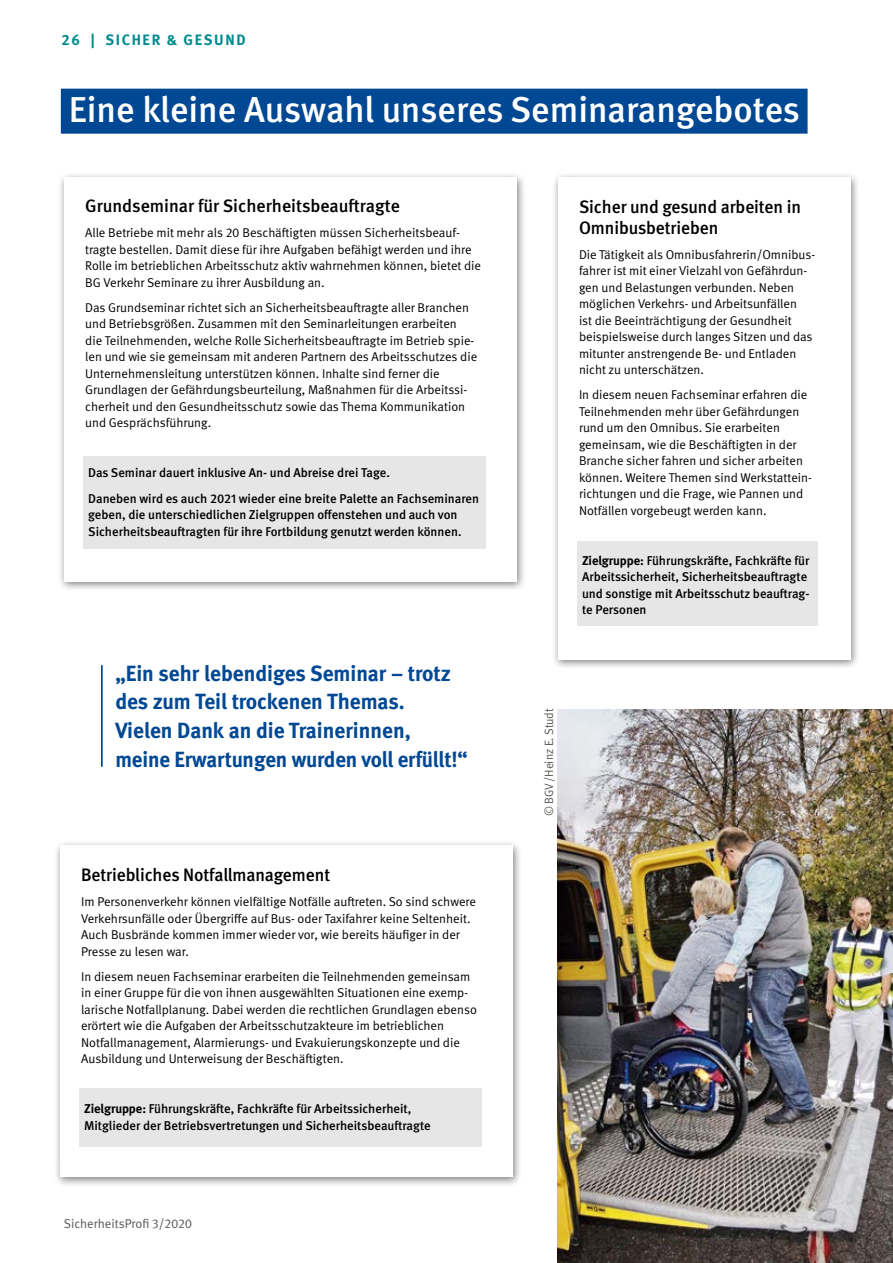
<style>
.page{position:relative;width:893px;height:1263px;background:#fff}
.page>*{position:absolute;margin:0;border:0;box-sizing:border-box;transform-origin:0 0}
.t1{font:500 36px "DGUV Meta";color:#fff}
.t2{font:700 21.9px/28.7px "DGUV Meta";color:#004893}
.t3{font:500 18px/21px "DGUV Meta";letter-spacing:-.005em;color:#000}
.t4{font:700 15px "DGUV Meta";letter-spacing:.11em;color:#008c8f}
.t5{font:12.75px/16.5px "DGUV Meta";color:#000}
.t6{font:500 12.75px/16.5px "DGUV Meta";color:#000}
.t7{font:12.75px "DGUV Meta";color:#585757}
.t8{font:12px "DGUV Meta";color:#585757}
.s1{font-weight:700}
</style>
<div class="page">
<img style="left:557px;top:709px;width:336px;height:554px">
<div style="left:61px;top:89px;width:747px;height:45px;background:#004893"></div>
<div style="left:53px;top:840px;width:470px;height:347px;background:#000;opacity:.5"></div>
<div style="left:60px;top:846px;width:453px;height:331px;background:#fff"></div>
<div style="left:79px;top:1088px;width:402px;height:59px;background:#e6e6e6"></div>
<div style="left:58px;top:171px;width:469px;height:421px;background:#000;opacity:.5"></div>
<div style="left:64px;top:177px;width:453px;height:404px;background:#fff"></div>
<div style="left:83px;top:456px;width:402px;height:93px;background:#e6e6e6"></div>
<div style="left:551px;top:171px;width:310px;height:498px;background:#000;opacity:.5"></div>
<div style="left:557px;top:177px;width:293px;height:482px;background:#fff"></div>
<div style="left:577px;top:541px;width:240px;height:85px;background:#e6e6e6"></div>
<hr style="left:101px;top:665px;width:2px;height:102px;background:#004893">
<p class="t4" style="left:62px;top:31px;width:186px">26 | SICHER &amp; GESUND</p>
<h1 class="t1" style="left:69px;top:88px;width:733px">Eine kleine Auswahl unseres Seminarangebotes</h1>
<h3 class="t3" style="left:85px;top:196px;width:316px">Grundseminar für Sicherheitsbeauftragte</h3>
<p class="t5" style="left:85px;top:225px;width:397px">Alle Betriebe mit mehr als 20 Beschäftigten müssen Sicherheitsbeauf&shy;tragte bestellen. Damit diese für ihre Aufgaben befähigt werden und ihre Rolle im betrieblichen Arbeitsschutz aktiv wahrnehmen können, bietet die BG Verkehr Seminare zu ihrer Ausbildung an.</p>
<p class="t5" style="left:85px;top:300px;width:393px">Das Grundseminar richtet sich an Sicherheitsbeauftragte aller Branchen und Betriebsgrößen. Zusammen mit den Seminarleitungen erarbeiten<br>die Teilnehmenden, welche Rolle Sicherheitsbeauftragte im Betrieb spie&shy;len und wie sie gemeinsam mit anderen Partnern des Arbeitsschutzes die Unternehmensleitung unterstützen können. Inhalte sind ferner die Grundlagen der Gefährdungsbeurteilung, Maßnahmen für die Arbeitssi&shy;cherheit und den Gesundheitsschutz sowie das Thema Kommunikation und Gesprächsführung.</p>
<p class="t6" style="left:88px;top:461px;width:392px;line-height:25px">Das Seminar dauert inklusive An- und Abreise drei Tage.<br>Daneben wird es auch 2021 wieder eine breite Palette an Fachseminaren</p>
<p class="t6" style="left:88px;top:507px;width:375px">geben, die unterschiedlichen Zielgruppen offenstehen und auch von<br>Sicherheitsbeauftragten für ihre Fortbildung genutzt werden können.</p>
<h2 class="t2" style="left:115px;top:659px;width:354px">„Ein sehr lebendiges Seminar – trotz des zum Teil trockenen Themas.<br>Vielen Dank an die Trainerinnen, meine Erwartungen wurden voll erfüllt!“</h2>
<h3 class="t3" style="left:81px;top:865px;width:251px">Betriebliches Notfallmanagement</h3>
<p class="t5" style="left:81px;top:894px;width:396px">Im Personenverkehr können vielfältige Notfälle auftreten. So sind schwere Verkehrsunfälle oder Übergriffe auf Bus- oder Taxifahrer keine Seltenheit.<br>Auch Busbrände kommen immer wieder vor, wie bereits häufiger in der Presse zu lesen war.</p>
<p class="t5" style="left:81px;top:968px;width:397px">In diesem neuen Fachseminar erarbeiten die Teilnehmenden gemeinsam in einer Gruppe für die von ihnen ausgewählten Situationen eine exemp&shy;larische Notfallplanung. Dabei werden die rechtlichen Grundlagen ebenso erörtert wie die Aufgaben der Arbeitsschutzakteure im betrieblichen Notfallmanagement, Alarmierungs- und Evakuierungskonzepte und die Ausbildung und Unterweisung der Beschäftigten.</p>
<p class="t6" style="left:84px;top:1101px;width:348px"><span class="s1">Zielgruppe:</span> Führungskräfte, Fachkräfte für Arbeitssicherheit,<br>Mitglieder der Betriebsvertretungen und Sicherheitsbeauftragte</p>
<p class="t7" style="left:64px;top:1216px;width:130px">SicherheitsProfi 3/2020</p>
<h3 class="t3" style="left:579px;top:197px;width:224px">Sicher und gesund arbeiten in<br>Omnibusbetrieben</h3>
<p class="t5" style="left:579px;top:246px;width:238px">Die Tätigkeit als Omnibusfahrerin/Omnibus&shy;fahrer ist mit einer Vielzahl von Gefährdun&shy;gen und Belastungen verbunden. Neben möglichen Verkehrs- und Arbeitsunfällen<br>ist die Beeinträchtigung der Gesundheit beispielsweise durch langes Sitzen und das mitunter anstrengende Be- und Entladen nicht zu unterschätzen.</p>
<p class="t5" style="left:579px;top:387px;width:234px">In diesem neuen Fachseminar erfahren die Teilnehmenden mehr über Gefährdungen rund um den Omnibus. Sie erarbeiten gemeinsam, wie die Beschäftigten in der Branche sicher fahren und sicher arbeiten können. Weitere Themen sind Werkstattein&shy;richtungen und die Frage, wie Pannen und Notfällen vorgebeugt werden kann.</p>
<p class="t6" style="left:582px;top:553px;width:229px"><span class="s1">Zielgruppe:</span> Führungskräfte, Fachkräfte für Arbeitssicherheit, Sicherheitsbeauftragte und sonstige mit Arbeitsschutz beauftrag&shy;te Personen</p>
<p class="t8" style="left:542px;top:816px;width:109px;rotate:-90deg">© BGV/Heinz E. Studt</p>
</div>
